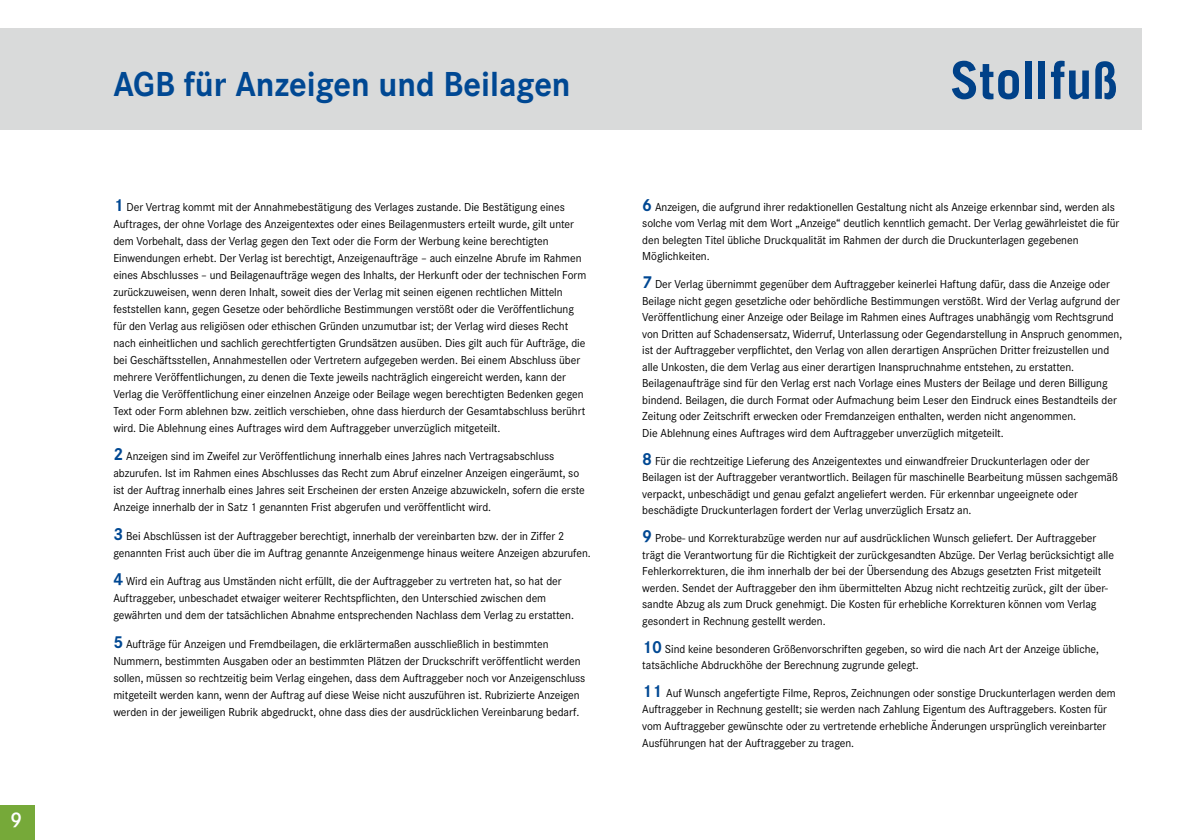
<style>
.page{position:relative;width:1191px;height:840px;background:#fff}
.page>*{position:absolute;margin:0;border:0;box-sizing:border-box;transform-origin:0 0}
.t1{font:700 36px "Corporate S";color:#004893;scale:.95 1}
.t2{font:600 22px "Corporate S";color:#fff}
.t3{font:12px/17px "Corporate S";letter-spacing:-.005em;color:#000}
.s1{font-weight:700;font-size:18px;color:#004893}
</style>
<div class="page">
<div style="left:0;top:28px;width:1141px;height:102px;background:#d9dada"></div>
<div style="left:0;top:804px;width:34px;height:35px;background:#76a939"></div>
<svg style="left:952px;top:61px;width:67px;height:38px"></svg>
<div style="left:1025px;top:61px;width:7px;height:38px;background:#004188"></div>
<div style="left:1038px;top:61px;width:7px;height:38px;background:#004188"></div>
<svg style="left:1051px;top:61px;width:37px;height:38px"></svg>
<svg style="left:1095px;top:61px;width:21px;height:38px"></svg>
<h2 class="t2" style="left:10px;top:804px;width:14px">9</h2>
<h1 class="t1" style="left:113px;top:59px;width:483px">AGB für Anzeigen und Beilagen</h1>
<p class="t3" style="left:113px;top:198px;width:474px"><span class="s1">1</span> Der Vertrag kommt mit der Annahmebestätigung des Verlages zustande. Die Bestätigung eines Auftrages, der ohne Vorlage des Anzeigentextes oder eines Beilagenmusters erteilt wurde, gilt unter dem Vorbehalt, dass der Verlag gegen den Text oder die Form der Werbung keine berechtigten Einwendungen erhebt. Der Verlag ist berechtigt, Anzeigenaufträge – auch einzelne Abrufe im Rahmen eines Abschlusses – und Beilagenaufträge wegen des Inhalts, der Herkunft oder der technischen Form zurückzuweisen, wenn deren Inhalt, soweit dies der Verlag mit seinen eigenen rechtlichen Mitteln feststellen kann, gegen Gesetze oder behördliche Bestimmungen verstößt oder die Veröffentlichung für den Verlag aus religiösen oder ethischen Gründen unzumutbar ist; der Verlag wird dieses Recht nach einheitlichen und sachlich gerechtfertigten Grundsätzen ausüben. Dies gilt auch für Aufträge, die bei Geschäftsstellen, Annahmestellen oder Vertretern aufgegeben werden. Bei einem Abschluss über mehrere Veröffentlichungen, zu denen die Texte jeweils nachträglich eingereicht werden, kann der Verlag die Veröffentlichung einer einzelnen Anzeige oder Beilage wegen berechtigten Bedenken gegen Text oder Form ablehnen bzw. zeitlich verschieben, ohne dass hierdurch der Gesamtabschluss berührt wird. Die Ablehnung eines Auftrages wird dem Auftraggeber unverzüglich mitgeteilt.</p>
<p class="t3" style="left:113px;top:447px;width:473px"><span class="s1">2</span> Anzeigen sind im Zweifel zur Veröffentlichung innerhalb eines Jahres nach Vertragsabschluss abzurufen. Ist im Rahmen eines Abschlusses das Recht zum Abruf einzelner Anzeigen eingeräumt, so ist der Auftrag innerhalb eines Jahres seit Erscheinen der ersten Anzeige abzuwickeln, sofern die erste Anzeige innerhalb der in Satz 1 genannten Frist abgerufen und veröffentlicht wird.</p>
<p class="t3" style="left:113px;top:526px;width:479px"><span class="s1">3</span> Bei Abschlüssen ist der Auftraggeber berechtigt, innerhalb der vereinbarten bzw. der in Ziffer 2 genannten Frist auch über die im Auftrag genannte Anzeigenmenge hinaus weitere Anzeigen abzurufen.</p>
<p class="t3" style="left:113px;top:572px;width:462px"><span class="s1">4</span> Wird ein Auftrag aus Umständen nicht erfüllt, die der Auftraggeber zu vertreten hat, so hat der<br>Auftraggeber, unbeschadet etwaiger weiterer Rechtspflichten, den Unterschied zwischen dem gewährten und dem der tatsächlichen Abnahme entsprechenden Nachlass dem Verlag zu erstatten.</p>
<p class="t3" style="left:113px;top:634px;width:473px"><span class="s1">5</span> Aufträge für Anzeigen und Fremdbeilagen, die erklärtermaßen ausschließlich in bestimmten Nummern, bestimmten Ausgaben oder an bestimmten Plätzen der Druckschrift veröffentlicht werden sollen, müssen so rechtzeitig beim Verlag eingehen, dass dem Auftraggeber noch vor Anzeigenschluss mitgeteilt werden kann, wenn der Auftrag auf diese Weise nicht auszuführen ist. Rubrizierte Anzeigen werden in der jeweiligen Rubrik abgedruckt, ohne dass dies der ausdrücklichen Vereinbarung bedarf.</p>
<p class="t3" style="left:642px;top:198px;width:479px;line-height:16.4px"><span class="s1">6</span> Anzeigen, die aufgrund ihrer redaktionellen Gestaltung nicht als Anzeige erkennbar sind, werden als solche vom Verlag mit dem Wort „Anzeige“ deutlich kenntlich gemacht. Der Verlag gewährleistet die für den belegten Titel übliche Druckqualität im Rahmen der durch die Druckunterlagen gegebenen Möglichkeiten.</p>
<p class="t3" style="left:642px;top:275px;width:481px"><span class="s1">7</span> Der Verlag übernimmt gegenüber dem Auftraggeber keinerlei Haftung dafür, dass die Anzeige oder Beilage nicht gegen gesetzliche oder behördliche Bestimmungen verstößt. Wird der Verlag aufgrund der Veröffentlichung einer Anzeige oder Beilage im Rahmen eines Auftrages unabhängig vom Rechtsgrund von Dritten auf Schadensersatz, Widerruf, Unterlassung oder Gegendarstellung in Anspruch genommen, ist der Auftraggeber verpflichtet, den Verlag von allen derartigen Ansprüchen Dritter freizustellen und alle Unkosten, die dem Verlag aus einer derartigen Inanspruchnahme entstehen, zu erstatten.<br>Beilagenaufträge sind für den Verlag erst nach Vorlage eines Musters der Beilage und deren Billigung bindend. Beilagen, die durch Format oder Aufmachung beim Leser den Eindruck eines Bestandteils der Zeitung oder Zeitschrift erwecken oder Fremdanzeigen enthalten, werden nicht angenommen.<br>Die Ablehnung eines Auftrages wird dem Auftraggeber unverzüglich mitgeteilt.</p>
<p class="t3" style="left:642px;top:452px;width:477px;line-height:16.4px"><span class="s1">8</span> Für die rechtzeitige Lieferung des Anzeigentextes und einwandfreier Druckunterlagen oder der Beilagen ist der Auftraggeber verantwortlich. Beilagen für maschinelle Bearbeitung müssen sachgemäß verpackt, unbeschädigt und genau gefalzt angeliefert werden. Für erkennbar ungeeignete oder beschädigte Druckunterlagen fordert der Verlag unverzüglich Ersatz an.</p>
<p class="t3" style="left:642px;top:529px;width:473px;line-height:16.4px"><span class="s1">9</span> Probe- und Korrekturabzüge werden nur auf ausdrücklichen Wunsch geliefert. Der Auftraggeber trägt die Verantwortung für die Richtigkeit der zurückgesandten Abzüge. Der Verlag berücksichtigt alle Fehlerkorrekturen, die ihm innerhalb der bei der Übersendung des Abzugs gesetzten Frist mitgeteilt werden. Sendet der Auftraggeber den ihm übermittelten Abzug nicht rechtzeitig zurück, gilt der über&shy;sandte Abzug als zum Druck genehmigt. Die Kosten für erhebliche Korrekturen können vom Verlag gesondert in Rechnung gestellt werden.</p>
<p class="t3" style="left:642px;top:639px;width:458px;line-height:16.4px"><span class="s1">10</span> Sind keine besonderen Größenvorschriften gegeben, so wird die nach Art der Anzeige übliche, tatsächliche Abdruckhöhe der Berechnung zugrunde gelegt.</p>
<p class="t3" style="left:642px;top:683px;width:475px"><span class="s1">11</span> Auf Wunsch angefertigte Filme, Repros, Zeichnungen oder sonstige Druckunterlagen werden dem Auftraggeber in Rechnung gestellt; sie werden nach Zahlung Eigentum des Auftraggebers. Kosten für vom Auftraggeber gewünschte oder zu vertretende erhebliche Änderungen ursprünglich vereinbarter Ausführungen hat der Auftraggeber zu tragen.</p>
</div>
